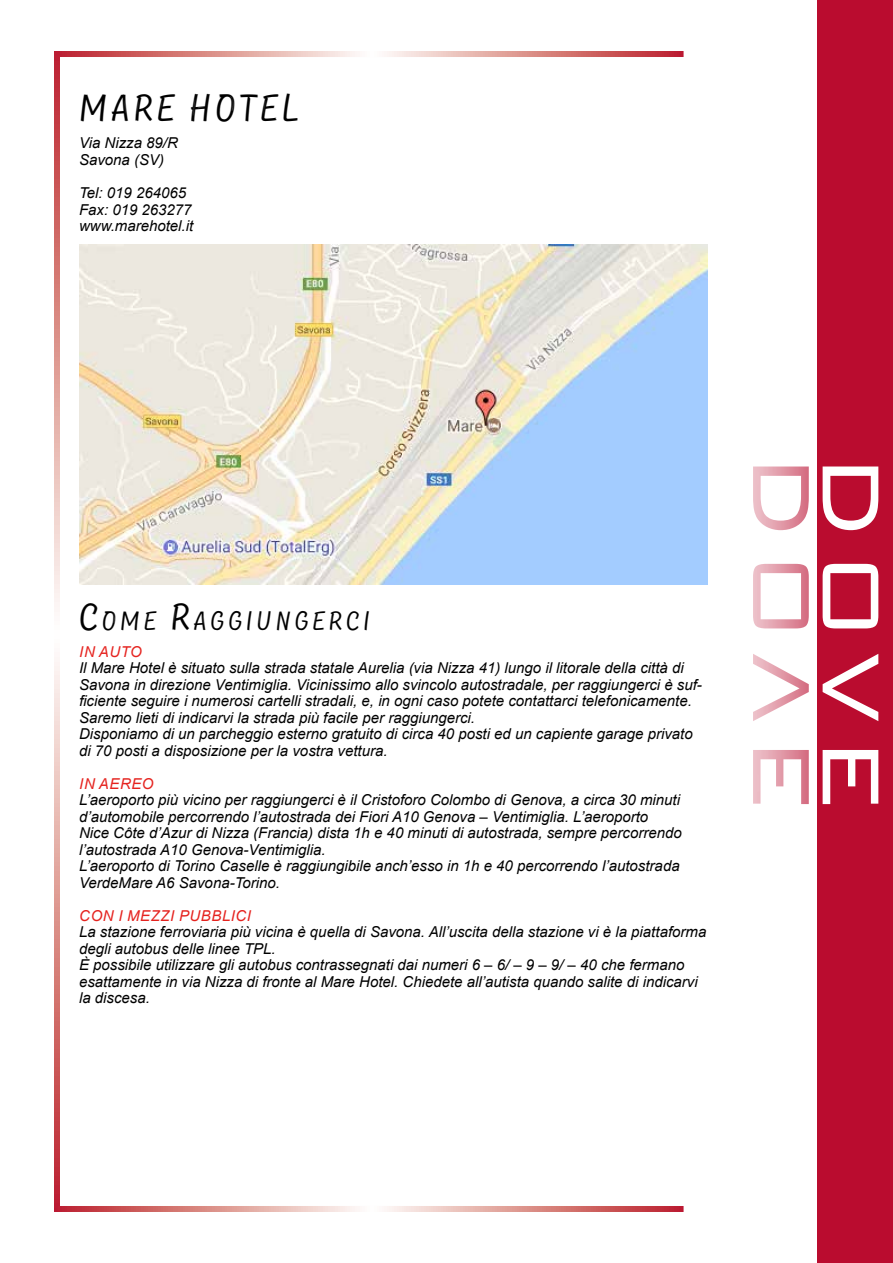
<style>
.page{position:relative;width:893px;height:1263px;background:#fff}
.page>*{position:absolute;margin:0;border:0;box-sizing:border-box;transform-origin:0 0}
.t1{font:300 108px "Bank Gothic BT";color:#fff}
.t2{font:37.5px "TT Masters DEMO Birds";color:#000}
.t3{font:26.25px "TT Masters DEMO Birds";letter-spacing:.145em;color:#000}
.t4{font:italic 15px/16.5px "Arial";color:#000}
.t5{font:italic 15px "Arial";letter-spacing:.035em;color:#e5231f}
.s1{font-size:37.5px}
</style>
<div class="page">
<div style="left:817px;top:0;width:76px;height:1263px;background:#ba0c2f"></div>
<svg style="left:60px;top:51px;width:624px;height:6px;background:#dc918f"></svg>
<svg style="left:54px;top:51px;width:6px;height:1161px;background:#dc908e"></svg>
<svg style="left:57px;top:1206px;width:627px;height:6px;background:#dc908e"></svg>
<img style="left:79px;top:245px;width:629px;height:339px">
<h2 class="t2" style="left:79px;top:85px;width:55px">MARE</h2>
<h2 class="t2" style="left:189px;top:85px;width:91px">HOTEL</h2>
<p class="t4" style="left:79px;top:135px;width:100px">Via Nizza 89/R<br>Savona (SV)</p>
<p class="t4" style="left:79px;top:185px;width:116px">Tel: 019 264065<br>Fax: 019 263277 www.marehotel.it</p>
<h3 class="t3" style="left:79px;top:604px;width:293px"><span class="s1">C</span>OME <span class="s1">R</span>AGGIUNGERCI</h3>
<p class="t5" style="left:79px;top:642px;width:64px">IN AUTO</p>
<p class="t4" style="left:79px;top:660px;width:624px">Il Mare Hotel è situato sulla strada statale Aurelia (via Nizza 41) lungo il litorale della città di Savona in direzione Ventimiglia. Vicinissimo allo svincolo autostradale, per raggiungerci è suf&shy;ficiente seguire i numerosi cartelli stradali, e, in ogni caso potete contattarci telefonicamente.<br>Saremo lieti di indicarvi la strada più facile per raggiungerci.<br>Disponiamo di un parcheggio esterno gratuito di circa 40 posti ed un capiente garage privato di 70 posti a disposizione per la vostra vettura.</p>
<p class="t5" style="left:79px;top:774px;width:76px">IN AEREO</p>
<p class="t4" style="left:79px;top:792px;width:604px">L’aeroporto più vicino per raggiungerci è il Cristoforo Colombo di Genova, a circa 30 minuti d’automobile percorrendo l’autostrada dei Fiori A10 Genova – Ventimiglia. L’aeroporto Nice Côte d’Azur di Nizza (Francia) dista 1h e 40 minuti di autostrada, sempre percorrendo l’autostrada A10 Genova-Ventimiglia.<br>L’aeroporto di Torino Caselle è raggiungibile anch’esso in 1h e 40 percorrendo l’autostrada VerdeMare A6 Savona-Torino.</p>
<p class="t5" style="left:79px;top:906px;width:173px">CON I MEZZI PUBBLICI</p>
<p class="t4" style="left:79px;top:924px;width:629px">La stazione ferroviaria più vicina è quella di Savona. All’uscita della stazione vi è la piattaforma degli autobus delle linee TPL.<br>È possibile utilizzare gli autobus contrassegnati dai numeri 6 – 6/ – 9 – 9/ – 40 che fermano esattamente in via Nizza di fronte al Mare Hotel. Chiedete all’autista quando salite di indicarvi la discesa.</p>
<h1 class="t1" style="left:910px;top:452px;width:361px;rotate:90deg">DOVE</h1>
</div>
